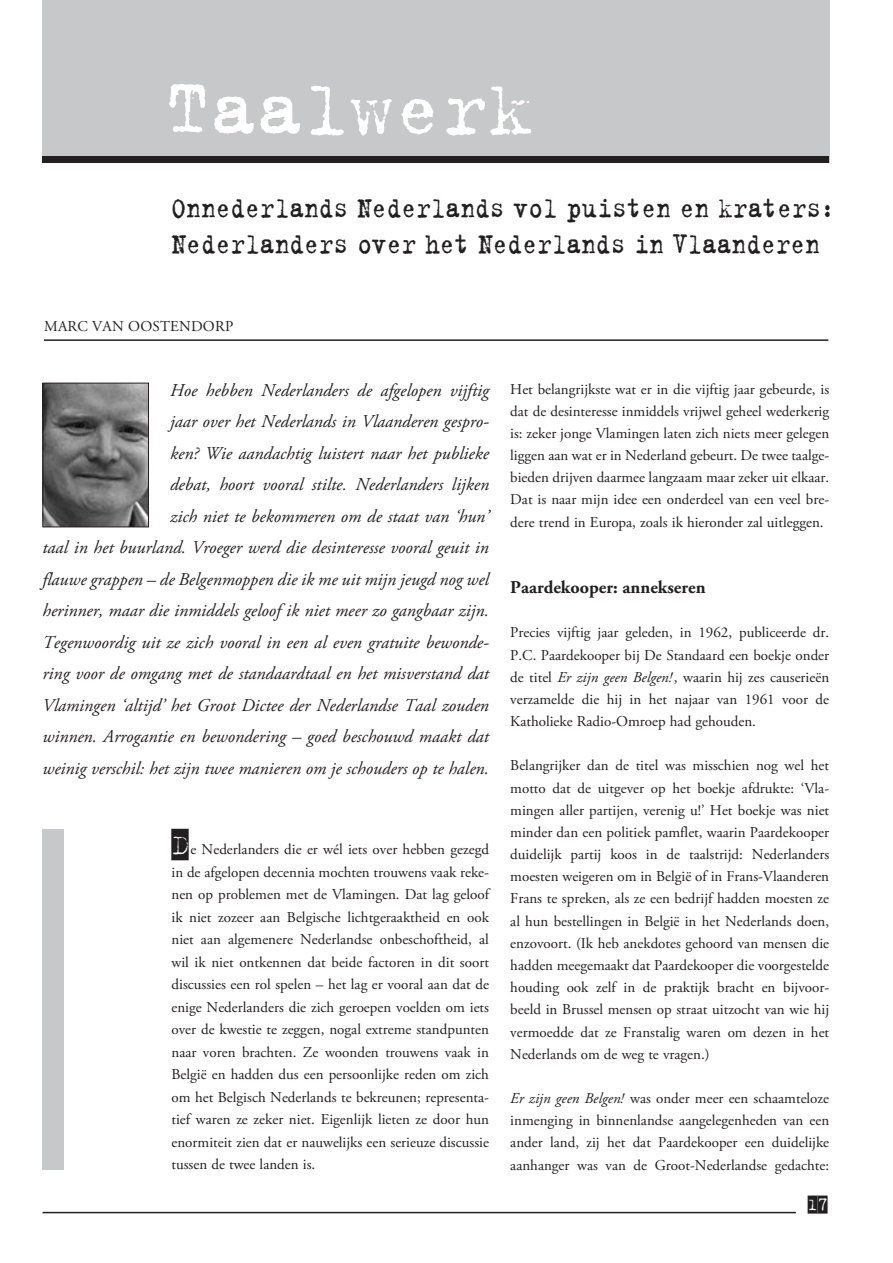
<style>
.page{position:relative;width:893px;height:1263px;background:#fff}
.page>*{position:absolute;margin:0;border:0;box-sizing:border-box;transform-origin:0 0}
.t1{font:84px "Trixie";color:#fff}
.t2{font:31.5px/36px "Trixie";color:#231f20;scale:.85 1}
.t3{font:italic 18px/31.5px "Adobe Garamond Pro";color:#231f20;text-align:right}
.t4{font:700 18px "Adobe Garamond Pro";color:#231f20}
.t5{font:18px "Trixie Cameo";color:#231f20}
.t6{font:15px/22.2px "Adobe Garamond Pro";color:#231f20;text-align:justify}
.s1{font-size:27px}
.s2{font-family:"Trixie Cameo";font-size:31.5px}
.s3{font-style:italic}
</style>
<div class="page">
<div style="left:43px;top:0;width:786px;height:162px;background:#c7c8ca"></div>
<hr style="left:43px;top:1212px;width:753px;height:1px;background:#231f20">
<div style="left:43px;top:156px;width:786px;height:6px;background:#231f20"></div>
<div style="left:43px;top:829px;width:21px;height:341px;background:#c7c8ca"></div>
<hr style="left:44px;top:339px;width:784px;height:2px;background:#231f20">
<img style="left:45px;top:385px;width:102px;height:140px">
<div style="left:43px;top:383px;width:106px;height:144px;border:1px solid #231f20"></div>
<h1 class="t1" style="left:164px;top:53px;width:371px">Taalwerk</h1>
<h2 class="t2" style="left:172px;top:189px;width:781px">Onnederlands Nederlands vol puisten en kraters<span class="s1">:<br></span>Nederlanders over het Nederlands in Vlaanderen</h2>
<p class="t6" style="left:44px;top:316px;width:60px">Marc van</p>
<p class="t6" style="left:128px;top:316px;width:54px">Oostendo</p>
<p class="t6" style="left:215px;top:316px;width:20px">rp</p>
<p class="t3" style="left:43px;top:375px;width:448px">Hoe hebben Nederlanders de afgelopen vijftig<br>jaar over het Nederlands in Vlaanderen gespro-<br>ken? Wie aandachtig luistert naar het publieke<br>debat, hoort vooral stilte. Nederlanders lijken<br>zich niet te bekommeren om de staat van ‘hun’<br>taal in het buurland. Vroeger werd die desinteresse vooral geuit in flauwe grappen – de Belgenmoppen die ik me uit mijn jeugd nog wel herinner, maar die inmiddels geloof ik niet meer zo gangbaar zijn.<br>Tegenwoordig uit ze zich vooral in een al even gratuite bewonde&shy;ring voor de omgang met de standaardtaal en het misverstand dat Vlamingen ‘altijd’ het Groot Dictee der Nederlandse Taal zouden winnen. Arrogantie en bewondering – goed beschouwd maakt dat weinig verschil: het zijn twee manieren om je schouders op te halen.</p>
<p class="t6" style="left:171px;top:839px;width:319px"><span class="s2">D</span>e Nederlanders die er wél iets over hebben gezegd in de afgelopen decennia mochten trouwens vaak reke&shy;nen op problemen met de Vlamingen. Dat lag geloof ik niet zozeer aan Belgische lichtgeraaktheid en ook niet aan algemenere Nederlandse onbeschoftheid, al wil ik niet ontkennen dat beide factoren in dit soort discussies een rol spelen – het lag er vooral aan dat de enige Nederlanders die zich geroepen voelden om iets over de kwestie te zeggen, nogal extreme standpunten naar voren brachten. Ze woonden trouwens vaak in België en hadden dus een persoonlijke reden om zich om het Belgisch Nederlands te bekreunen; representa&shy;tief waren ze zeker niet. Eigenlijk lieten ze door hun enormiteit zien dat er nauwelijks een serieuze discussie tussen de twee landen is.</p>
<p class="t6" style="left:510px;top:378px;width:320px">Het belangrijkste wat er in die vijftig jaar gebeurde, is dat de desinteresse inmiddels vrijwel geheel wederkerig is: zeker jonge Vlamingen laten zich niets meer gelegen liggen aan wat er in Nederland gebeurt. De twee taalge&shy;bieden drijven daarmee langzaam maar zeker uit elkaar.<br>Dat is naar mijn idee een onderdeel van een veel bre&shy;dere trend in Europa, zoals ik hieronder zal uitleggen.</p>
<p class="t4" style="left:510px;top:577px;width:197px">Paardekooper: annekseren</p>
<p class="t6" style="left:510px;top:622px;width:320px">Precies vijftig jaar geleden, in 1962, publiceerde dr.<br>P.C. Paardekooper bij De Standaard een boekje onder de titel <span class="s3">Er zijn geen Belgen!</span> , waarin hij zes causerieën verzamelde die hij in het najaar van 1961 voor de Katholieke Radio-Omroep had gehouden.</p>
<p class="t6" style="left:510px;top:755px;width:320px">Belangrijker dan de titel was misschien nog wel het motto dat de uitgever op het boekje afdrukte: ‘Vla&shy;mingen aller partijen, verenig u!’ Het boekje was niet minder dan een politiek pamflet, waarin Paardekooper duidelijk partij koos in de taalstrijd: Nederlanders moesten weigeren om in België of in Frans-Vlaanderen Frans te spreken, als ze een bedrijf hadden moesten ze al hun bestellingen in België in het Nederlands doen, enzovoort. (Ik heb anekdotes gehoord van mensen die hadden meegemaakt dat Paardekooper die voorgestelde houding ook zelf in de praktijk bracht en bijvoor&shy;beeld in Brussel mensen op straat uitzocht van wie hij vermoedde dat ze Franstalig waren om dezen in het Nederlands om de weg te vragen.)</p>
<p class="t6" style="left:510px;top:1088px;width:320px"><span class="s3">Er zijn geen Belgen!</span> was onder meer een schaamteloze inmenging in binnenlandse aangelegenheden van een ander land, zij het dat Paardekooper een duidelijke aanhanger was van de Groot-Nederlandse gedachte:</p>
<p class="t5" style="left:808px;top:1195px;width:21px">17</p>
</div>
